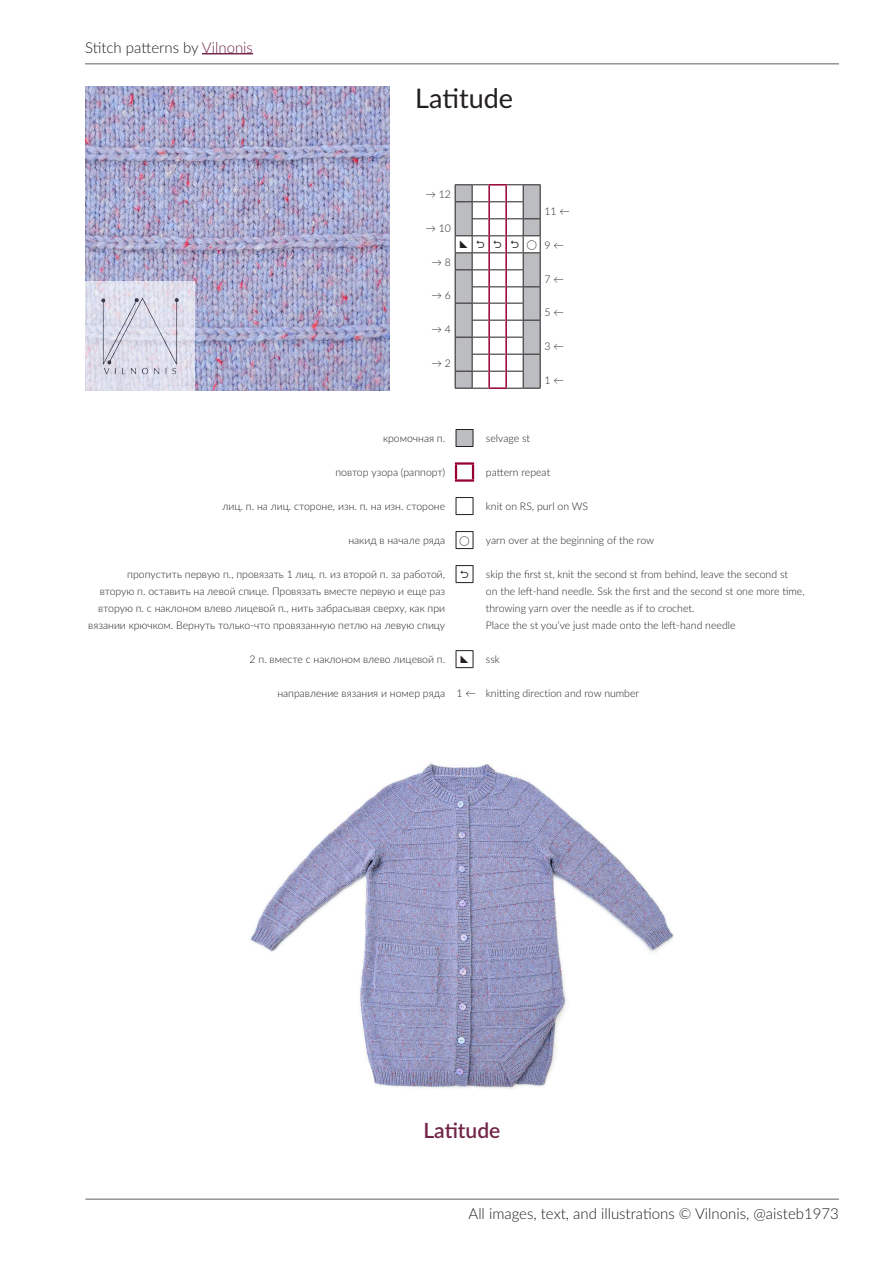
<style>
.page{position:relative;width:893px;height:1263px;background:#fff}
.page>*{position:absolute;margin:0;border:0;box-sizing:border-box;transform-origin:0 0}
.t1{font:27px "Lato";color:#231f20}
.t2{font:600 21px "Lato";color:#732649}
.t3{font:300 15px "Lato";color:#231f20}
.t4{font:300 10.5px "Lato";color:#231f20}
.s1{color:#732649}
</style>
<div class="page">
<hr style="left:86px;top:1198px;width:753px;height:2px;background:#939598">
<hr style="left:85px;top:63px;width:754px;height:2px;background:#939598">
<hr style="left:202px;top:53px;width:51px;height:1px;background:#732649">
<img style="left:85px;top:86px;width:304px;height:304px">
<img style="left:85px;top:281px;width:109px;height:109px">
<img style="left:250px;top:763px;width:424px;height:326px">
<svg style="left:455px;top:429px;width:20px;height:240px"></svg>
<svg style="left:455px;top:184px;width:86px;height:205px"></svg>
<p class="t3" style="left:85px;top:37px;width:169px">Stitch patterns by <span class="s1">Vilnonis</span></p>
<p class="t1" style="left:415px;top:79px;width:99px">Latitude</p>
<p class="t4" style="left:425px;top:186px;width:27px">→ 12</p>
<p class="t4" style="left:425px;top:220px;width:27px">→ 10</p>
<p class="t4" style="left:431px;top:254px;width:21px">→ 8</p>
<p class="t4" style="left:431px;top:288px;width:21px">→ 6</p>
<p class="t4" style="left:431px;top:322px;width:21px">→ 4</p>
<p class="t4" style="left:431px;top:356px;width:21px">→ 2</p>
<p class="t4" style="left:544px;top:203px;width:27px">11 ←</p>
<p class="t4" style="left:544px;top:237px;width:21px">9 ←</p>
<p class="t4" style="left:544px;top:271px;width:21px">7 ←</p>
<p class="t4" style="left:544px;top:305px;width:21px">5 ←</p>
<p class="t4" style="left:544px;top:339px;width:21px">3 ←</p>
<p class="t4" style="left:544px;top:373px;width:21px">1 ←</p>
<p class="t4" style="left:383px;top:431px;width:64px">кромочная п.</p>
<p class="t4" style="left:486px;top:431px;width:46px">selvage st</p>
<p class="t4" style="left:335px;top:465px;width:111px">повтор узора (раппорт)</p>
<p class="t4" style="left:486px;top:465px;width:66px">pattern repeat</p>
<p class="t4" style="left:223px;top:499px;width:224px">лиц. п. на лиц. стороне, изн. п. на изн. стороне</p>
<p class="t4" style="left:486px;top:499px;width:104px">knit on RS, purl on WS</p>
<p class="t4" style="left:348px;top:533px;width:98px">накид в начале ряда</p>
<p class="t4" style="left:486px;top:533px;width:170px">yarn over at the beginning of the row</p>
<p class="t4" style="left:127px;top:567px;width:319px">пропустить первую п., провязать 1 лиц. п. из второй п. за работой,</p>
<p class="t4" style="left:486px;top:567px;width:304px">skip the first st, knit the second st from behind, leave the second st</p>
<p class="t4" style="left:100px;top:584px;width:347px">вторую п. оставить на левой спице. Провязать вместе первую и еще раз</p>
<p class="t4" style="left:486px;top:584px;width:320px">on the left-hand needle. Ssk the first and the second st one more time,</p>
<p class="t4" style="left:98px;top:601px;width:348px">вторую п. с наклоном влево лицевой п., нить забрасывая сверху, как при</p>
<p class="t4" style="left:486px;top:601px;width:210px">throwing yarn over the needle as if to crochet.</p>
<p class="t4" style="left:88px;top:618px;width:358px">вязании крючком. Вернуть только-что провязанную петлю на левую спицу</p>
<p class="t4" style="left:486px;top:618px;width:251px">Place the st you’ve just made onto the left-hand needle</p>
<p class="t4" style="left:250px;top:652px;width:197px">2 п. вместе с наклоном влево лицевой п.</p>
<p class="t4" style="left:486px;top:652px;width:15px">ssk</p>
<p class="t4" style="left:277px;top:686px;width:169px">направление вязания и номер ряда</p>
<p class="t4" style="left:456px;top:686px;width:21px">1 ←</p>
<p class="t4" style="left:486px;top:686px;width:155px">knitting direction and row number</p>
<p class="t2" style="left:423px;top:1114px;width:78px">Latitude</p>
<h3 class="t3" style="left:468px;top:1203px;width:372px">All images, text, and illustrations © Vilnonis, @aisteb1973</h3>
</div>
